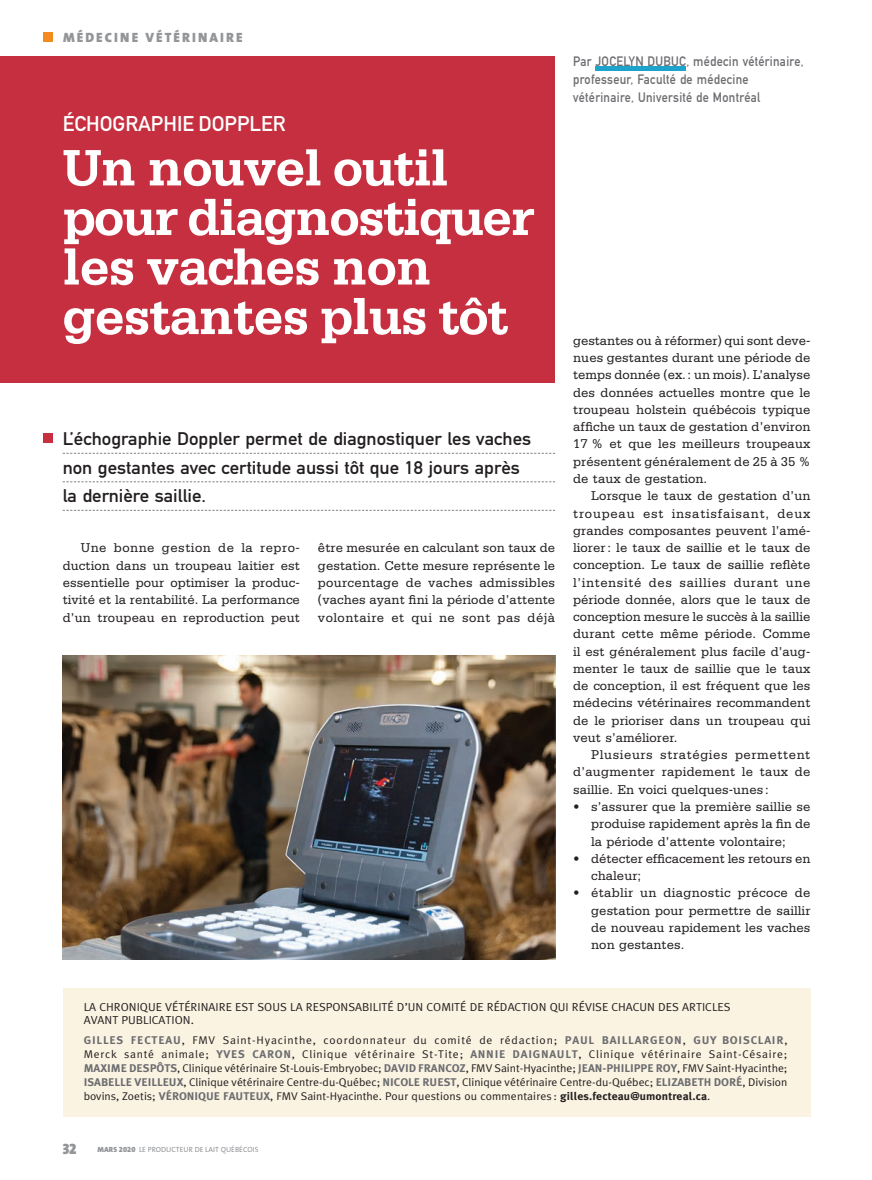
<style>
.page{position:relative;width:872px;height:1180px;background:#fff}
.page>*{position:absolute;margin:0;border:0;box-sizing:border-box;transform-origin:0 0}
.t1{font:700 54px/49.5px "Serifa";letter-spacing:-.02em;color:#fff}
.t2{font:21px "DIN Mittelschrift";color:#fff}
.t3{font:18px/28.5px "DIN Mittelschrift";color:#231f20;scale:1.05 1}
.t4{font:15px "The Mix Black Caps";color:#939598}
.t5{font:13.5px/17.2px "Serifa";letter-spacing:.005em;color:#231f20;text-align:justify}
.t6{font:13.5px/18px "DIN Mittelschrift";letter-spacing:.025em;color:#6c6d70;scale:.9 1}
.t7{font:900 13.5px "The Sans";letter-spacing:.15em;color:#939598}
.t8{font:11.55px/14px "Meta Plus Normal";color:#231f20;scale:1.05 1}
.t9{font:11.1px/14px "Meta Plus Normal";letter-spacing:.01em;color:#231f20;text-align:justify;scale:1.05 1}
.t10{font:7.5px "The Sans";color:#939598}
.s1{font-family:"Meta Plus Bold Caps";color:#6c6d70}
.s2{font-family:"Meta Plus";font-weight:700}
.s3{font-weight:900}
.s4{font-family:"The Sans Black Expert"}
</style>
<div class="page">
<div style="left:0;top:56px;width:555px;height:327px;background:#c52f40"></div>
<div style="left:43px;top:32px;width:9px;height:10px;background:#f48b1f"></div>
<div style="left:43px;top:433px;width:9px;height:9px;background:#c52f40"></div>
<svg style="left:63px;top:453px;width:492px;height:1px"></svg>
<svg style="left:63px;top:481px;width:492px;height:1px"></svg>
<svg style="left:63px;top:510px;width:492px;height:1px"></svg>
<hr style="left:595px;top:67px;width:90px;height:4px;background:#1ea3cc">
<div style="left:63px;top:988px;width:747px;height:128px;background:#fbf3e2"></div>
<img style="left:63px;top:655px;width:492px;height:303px">
<p class="t7" style="left:63px;top:32px;width:181px">MÉDECINE VÉTÉRINAIRE</p>
<h2 class="t2" style="left:63px;top:116px;width:224px">ÉCHOGRAPHIE DOPPLER</h2>
<h1 class="t1" style="left:63px;top:147px;width:473px">Un nouvel outil pour diagnostiquer les vaches non gestantes plus tôt</h1>
<h3 class="t3" style="left:63px;top:426px;width:447px">L’échographie Doppler permet de diagnostiquer les vaches non gestantes avec certitude aussi tôt que 18 jours après la dernière saillie.</h3>
<p class="t5" style="left:63px;top:540px;width:238px;text-indent:18px">Une bonne gestion de la repro&shy;duction dans un troupeau laitier est essentielle pour optimiser la produc&shy;tivité et la rentabilité. La performance d’un troupeau en reproduction peut</p>
<p class="t5" style="left:318px;top:540px;width:238px">être mesurée en calculant son taux de gestation. Cette mesure représente le pourcentage de vaches admissibles (vaches ayant fini la période d’attente volontaire et qui ne sont pas déjà</p>
<p class="t6" style="left:573px;top:53px;width:257px">Par JOCELYN DUBUC, médecin vétérinaire, professeur, Faculté de médecine vétérinaire, Université de Montréal</p>
<p class="t5" style="left:573px;top:333px;width:239px">gestantes ou à réformer) qui sont deve&shy;nues gestantes durant une période de temps donnée (ex. : un mois). L’analyse des données actuelles montre que le troupeau holstein québécois typique affiche un taux de gestation d’environ 17 % et que les meilleurs troupeaux présentent généralement de 25 à 35 % de taux de gestation.</p>
<p class="t5" style="left:573px;top:488px;width:239px;text-indent:18px">Lorsque le taux de gestation d’un troupeau est insatisfaisant, deux grandes composantes peuvent l’amé&shy;liorer : le taux de saillie et le taux de conception. Le taux de saillie reflète l’intensité des saillies durant une période donnée, alors que le taux de conception mesure le succès à la saillie durant cette même période. Comme il est généralement plus facile d’aug&shy;menter le taux de saillie que le taux de conception, il est fréquent que les médecins vétérinaires recommandent de le prioriser dans un troupeau qui veut s’améliorer.</p>
<p class="t5" style="left:573px;top:747px;width:238px;text-indent:18px">Plusieurs stratégies permettent d’augmenter rapidement le taux de saillie. En voici quelques-unes :</p>
<p class="t5" style="left:591px;top:799px;width:220px;text-indent:-18px">• s’assurer que la première saillie se produise rapidement après la fin de la période d’attente volontaire;</p>
<p class="t5" style="left:591px;top:850px;width:220px;text-indent:-18px">• détecter efficacement les retours en chaleur;</p>
<p class="t5" style="left:591px;top:885px;width:220px;text-indent:-18px">• établir un diagnostic précoce de gestation pour permettre de saillir de nouveau rapidement les vaches non gestantes.</p>
<p class="t8" style="left:84px;top:999px;width:617px">LA CHRONIQUE VÉTÉRINAIRE EST SOUS LA RESPONSABILITÉ D’UN COMITÉ DE RÉDACTION QUI RÉVISE CHACUN DES ARTICLES<br>AVANT PUBLICATION.</p>
<p class="t9" style="left:84px;top:1033px;width:671px"><span class="s1">GILLES FECTEAU</span>, FMV Saint-Hyacinthe, coordonnateur du comité de rédaction; <span class="s1">PAUL BAILLARGEON</span>, <span class="s1">GUY BOISCLAIR</span>, Merck santé animale; <span class="s1">YVES CARON</span>, Clinique vétérinaire St-Tite; <span class="s1">ANNIE DAIGNAULT</span>, Clinique vétérinaire Saint-Césaire; <span class="s1">MAXIME DESPÔTS</span>, Clinique vétérinaire St-Louis-Embryobec; <span class="s1">DAVID FRANCOZ</span>, FMV Saint-Hyacinthe; <span class="s1">JEAN-PHILIPPE ROY</span>, FMV Saint-Hyacinthe; <span class="s1">ISABELLE VEILLEUX</span>, Clinique vétérinaire Centre-du-Québec; <span class="s1">NICOLE RUEST</span>, Clinique vétérinaire Centre-du-Québec; <span class="s1">ELIZABETH DORÉ</span>, Division bovins, Zoetis; <span class="s1">VÉRONIQUE FAUTEUX</span>, FMV Saint-Hyacinthe. Pour questions ou commentaires : <span class="s2">gilles.fecteau@umontreal.ca</span>.</p>
<p class="t4" style="left:63px;top:1143px;width:16px">32</p>
<p class="t10" style="left:97px;top:1146px;width:162px"><span class="s3">MARS</span> <span class="s4">2020</span> LE PRODUCTEUR DE LAIT QUÉBÉCOIS</p>
</div>
